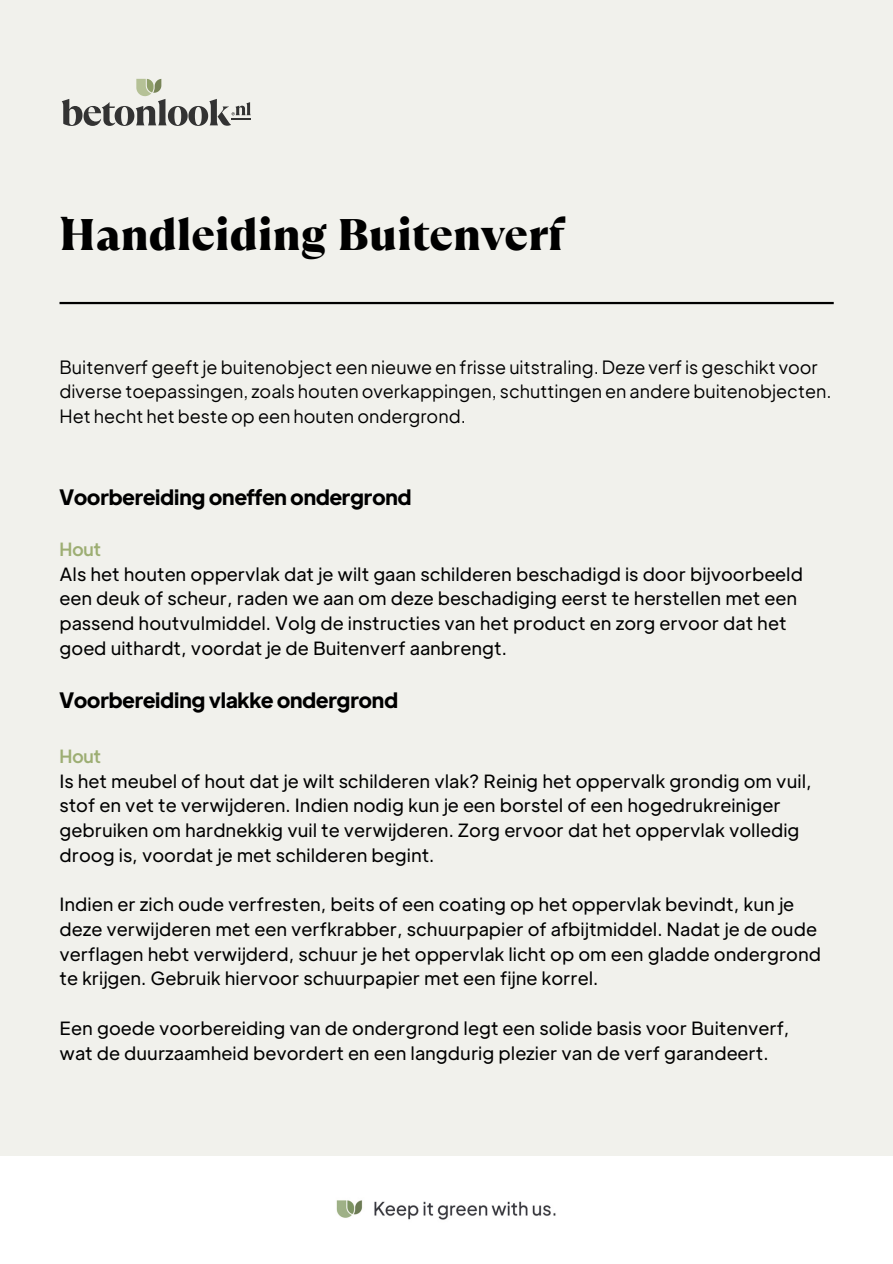
<style>
.page{position:relative;width:893px;height:1264px;background:#fff}
.page>*{position:absolute;margin:0;border:0;box-sizing:border-box;transform-origin:0 0}
.t1{font:900 44.25px "TT Ramillas";color:#000}
.t2{font:700 21px "Plus Jakarta Display";color:#000}
.t3{font:18px/24.8px "Plus Jakarta Text";color:#000}
.t4{font:18px/24.8px "Plus Jakarta Sans";color:#000}
.t5{font:500 18px "Plus Jakarta Display";color:#9dae73}
</style>
<div class="page">
<div style="left:0;top:0;width:892px;height:1156px;background:#f1f1ec"></div>
<img style="left:336px;top:1200px;width:220px;height:20px">
<hr style="left:59px;top:302px;width:774px;height:2px;background:#000">
<svg style="left:62px;top:79px;width:189px;height:47px"></svg>
<p class="t1" style="left:59px;top:204px;width:506px">`Handleiding Buitenverf</p>
<p class="t4" style="left:59px;top:354px;width:773px">Buitenverf geeft je buitenobject een nieuwe en frisse uitstraling. Deze verf is geschikt voor diverse toepassingen, zoals houten overkappingen, schuttingen en andere buitenobjecten.<br>Het hecht het beste op een houten ondergrond.</p>
<p class="t2" style="left:59px;top:483px;width:353px">Voorbereiding oneffen ondergrond</p>
<p class="t5" style="left:59px;top:536px;width:43px">Hout</p>
<p class="t3" style="left:59px;top:560px;width:745px">Als het houten oppervlak dat je wilt gaan schilderen beschadigd is door bijvoorbeeld een deuk of scheur, raden we aan om deze beschadiging eerst te herstellen met een passend houtvulmiddel. Volg de instructies van het product en zorg ervoor dat het goed uithardt, voordat je de Buitenverf aanbrengt.</p>
<p class="t2" style="left:59px;top:685px;width:340px">Voorbereiding vlakke ondergrond</p>
<p class="t5" style="left:59px;top:743px;width:43px">Hout</p>
<p class="t3" style="left:59px;top:767px;width:753px">Is het meubel of hout dat je wilt schilderen vlak? Reinig het oppervalk grondig om vuil, stof en vet te verwijderen. Indien nodig kun je een borstel of een hogedrukreiniger gebruiken om hardnekkig vuil te verwijderen. Zorg ervoor dat het oppervlak volledig droog is, voordat je met schilderen begint.</p>
<p class="t3" style="left:59px;top:891px;width:763px">Indien er zich oude verfresten, beits of een coating op het oppervlak bevindt, kun je deze verwijderen met een verfkrabber, schuurpapier of afbijtmiddel. Nadat je de oude verflagen hebt verwijderd, schuur je het oppervlak licht op om een gladde ondergrond te krijgen. Gebruik hiervoor schuurpapier met een fijne korrel.</p>
<p class="t3" style="left:59px;top:1014px;width:731px">Een goede voorbereiding van de ondergrond legt een solide basis voor Buitenverf, wat de duurzaamheid bevordert en een langdurig plezier van de verf garandeert.</p>
</div>
